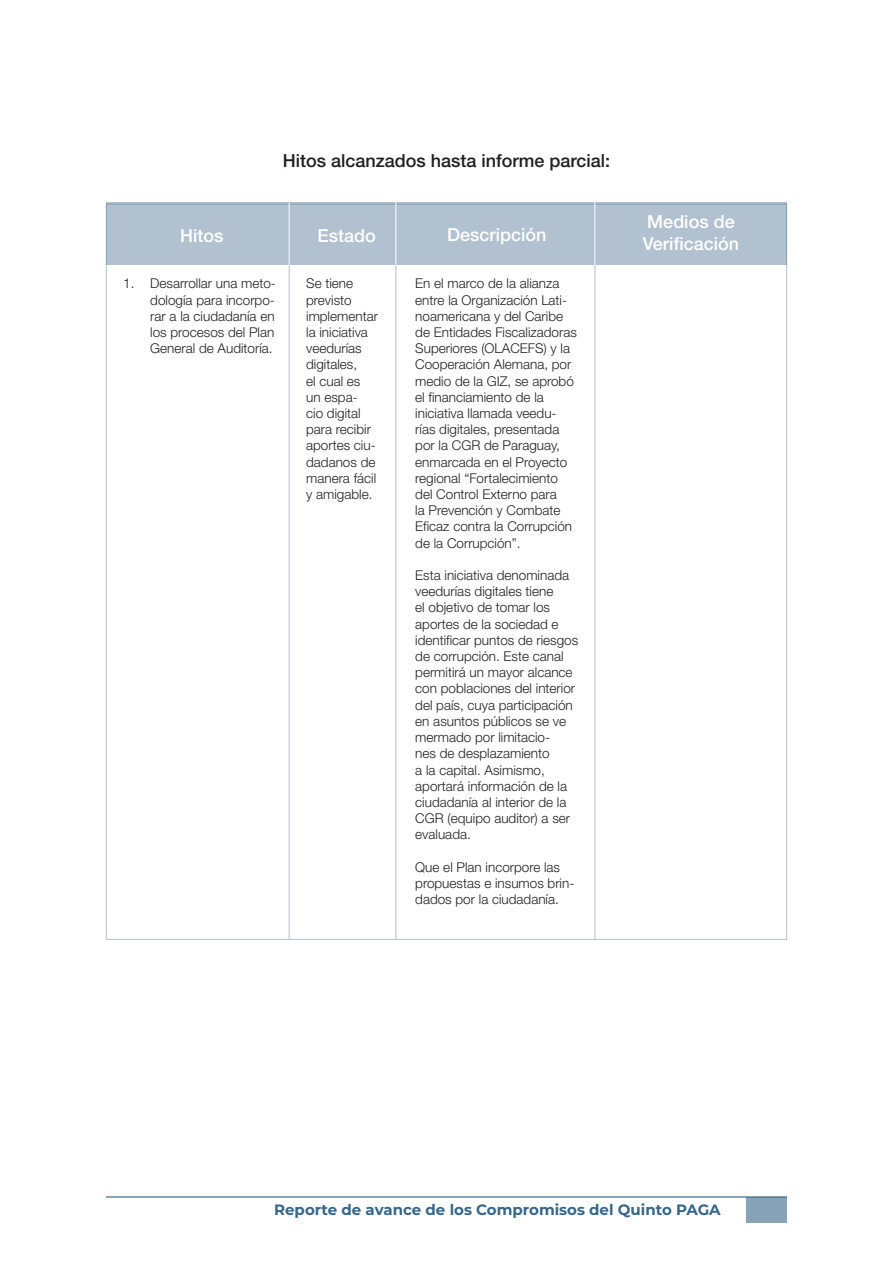
<style>
.page{position:relative;width:893px;height:1263px;background:#fff}
.page>*{position:absolute;margin:0;border:0;box-sizing:border-box;transform-origin:0 0}
.t1{font:500 18px "Helvetica Neue";color:#fff}
.t2{font:500 18px "Helvetica Neue";color:#231f20}
.t3{font:700 15px "Montserrat";color:#366689}
.t4{font:300 13.5px/16.2px "Helvetica Neue";color:#231f20}
</style>
<div class="page">
<div style="left:746px;top:1197px;width:40px;height:26px;background:#86a3b8"></div>
<hr style="left:106px;top:1196px;width:680px;height:1px;background:#366689">
<div style="left:106px;top:203px;width:681px;height:62px;background:#b1c1cf"></div>
<hr style="left:289px;top:265px;width:1px;height:674px;background:#3c6388">
<hr style="left:395px;top:265px;width:1px;height:674px;background:#3c6388">
<hr style="left:595px;top:265px;width:1px;height:674px;background:#3c6388">
<hr style="left:289px;top:203px;width:1px;height:62px;background:#fff">
<hr style="left:395px;top:201px;width:1px;height:64px;background:#fff">
<hr style="left:594px;top:202px;width:1px;height:63px;background:#fff">
<p class="t2" style="left:283px;top:150px;width:329px">Hitos alcanzados hasta informe parcial:</p>
<p class="t1" style="left:180px;top:225px;width:45px">Hitos</p>
<p class="t1" style="left:317px;top:225px;width:60px">Estado</p>
<p class="t1" style="left:447px;top:224px;width:101px">Descripción</p>
<p class="t4" style="left:306px;top:275px;width:73px">Se tiene previsto implementar la iniciativa veedurías digitales,<br>el cual es un espa&shy;cio digital para recibir aportes ciu&shy;dadanos de manera fácil y amigable.</p>
<p class="t4" style="left:150px;top:275px;width:127px;text-align:justify;text-indent:-27px">1. Desarrollar una meto&shy;dología para incorpo&shy;rar a la ciudadanía en los procesos del Plan General de Auditoría.</p>
<p class="t4" style="left:415px;top:275px;width:163px">En el marco de la alianza entre la Organización Lati&shy;noamericana y del Caribe de Entidades Fiscalizadoras<br>Superiores (OLACEFS) y la<br>Cooperación Alemana, por medio de la GIZ, se aprobó el financiamiento de la iniciativa llamada veedu&shy;rías digitales, presentada por la CGR de Paraguay, enmarcada en el Proyecto regional “Fortalecimiento del Control Externo para<br>la Prevención y Combate<br>Eficaz contra la Corrupción de la Corrupción”.</p>
<p class="t4" style="left:415px;top:567px;width:164px">Esta iniciativa denominada veedurías digitales tiene<br>el objetivo de tomar los aportes de la sociedad e identificar puntos de riesgos de corrupción. Este canal permitirá un mayor alcance con poblaciones del interior del país, cuya participación en asuntos públicos se ve mermado por limitacio-<br>nes de desplazamiento<br>a la capital. Asimismo, aportará información de la ciudadanía al interior de la<br>CGR (equipo auditor) a ser evaluada.</p>
<p class="t4" style="left:415px;top:858px;width:161px">Que el Plan incorpore las propuestas e insumos brin&shy;dados por la ciudadanía.</p>
<p class="t1" style="left:647px;top:211px;width:89px">Medios de</p>
<p class="t1" style="left:643px;top:233px;width:98px">Verificación</p>
<p class="t3" style="left:274px;top:1199px;width:448px">Reporte de avance de los Compromisos del Quinto PAGA</p>
</div>
